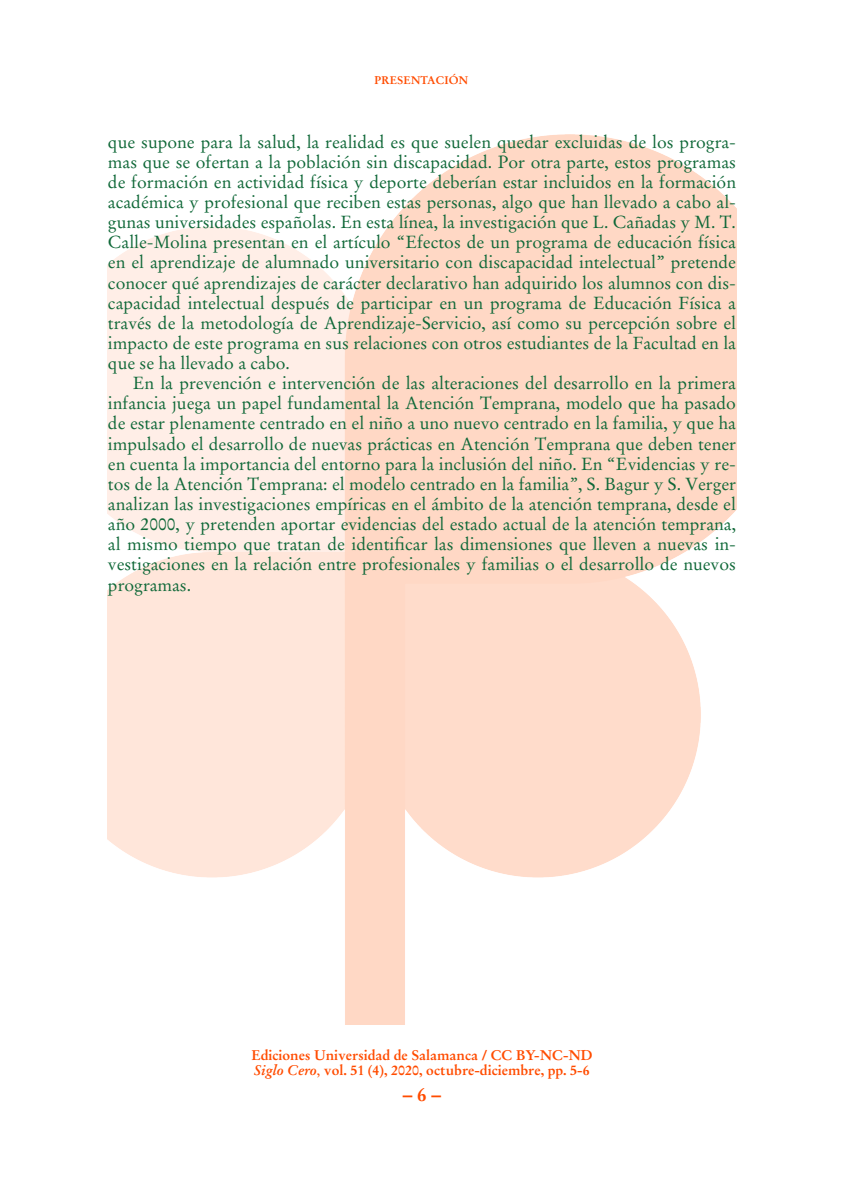
<style>
.page{position:relative;width:844px;height:1191px;background:#fff}
.page>*{position:absolute;margin:0;border:0;box-sizing:border-box;transform-origin:0 0}
.t1{font:700 19.25px "Stempel Garamond";color:#ff4c00}
.TEX_de_párrafo_N_par{font:17.5px/20.1px "Stempel Garamond";color:#0f6838;text-align:justify}
.t2{font:700 14px "Stempel Garamond";color:#ff4c00}
.t3{font:700 11.03px "Stempel Garamond";color:#ff4c00}
.s1{font-style:italic}
.s2{font-weight:400}
</style>
<div class="page">
<p class="t3" style="left:374px;top:74px;width:95px">PRESENTACIÓN</p>
<p class="TEX_de_párrafo_N_par" style="left:108px;top:132px;width:629px">que supone para la salud, la realidad es que suelen quedar excluidas de los progra&shy;mas que se ofertan a la población sin discapacidad. Por otra parte, estos programas de formación en actividad física y deporte deberían estar incluidos en la formación académica y profesional que reciben estas personas, algo que han llevado a cabo al&shy;gunas universidades españolas. En esta línea, la investigación que L. Cañadas y M. T.<br>Calle-Molina presentan en el artículo “Efectos de un programa de educación física en el aprendizaje de alumnado universitario con discapacidad intelectual” pretende conocer qué aprendizajes de carácter declarativo han adquirido los alumnos con dis&shy;capacidad intelectual después de participar en un programa de Educación Física a través de la metodología de Aprendizaje-Servicio, así como su percepción sobre el impacto de este programa en sus relaciones con otros estudiantes de la Facultad en la que se ha llevado a cabo.</p>
<p class="TEX_de_párrafo_N_par" style="left:108px;top:373px;width:629px;text-indent:25px">En la prevención e intervención de las alteraciones del desarrollo en la primera infancia juega un papel fundamental la Atención Temprana, modelo que ha pasado de estar plenamente centrado en el niño a uno nuevo centrado en la familia, y que ha impulsado el desarrollo de nuevas prácticas en Atención Temprana que deben tener en cuenta la importancia del entorno para la inclusión del niño. En “Evidencias y re&shy;tos de la Atención Temprana: el modelo centrado en la familia”, S. Bagur y S. Verger analizan las investigaciones empíricas en el ámbito de la atención temprana, desde el año 2000, y pretenden aportar evidencias del estado actual de la atención temprana, al mismo tiempo que tratan de identificar las dimensiones que lleven a nuevas in&shy;vestigaciones en la relación entre profesionales y familias o el desarrollo de nuevos programas.</p>
<p class="t2" style="left:251px;top:1046px;width:342px">Ediciones Universidad de Salamanca / CC BY-NC-ND</p>
<p class="t2" style="left:254px;top:1062px;width:337px"><span class="s1">Siglo Cero</span><span class="s2">,</span> vol. 51 (4), 2020, octubre-diciembre, pp. 5-6</p>
<p class="t1" style="left:402px;top:1082px;width:40px">– 6 –</p>
</div>
